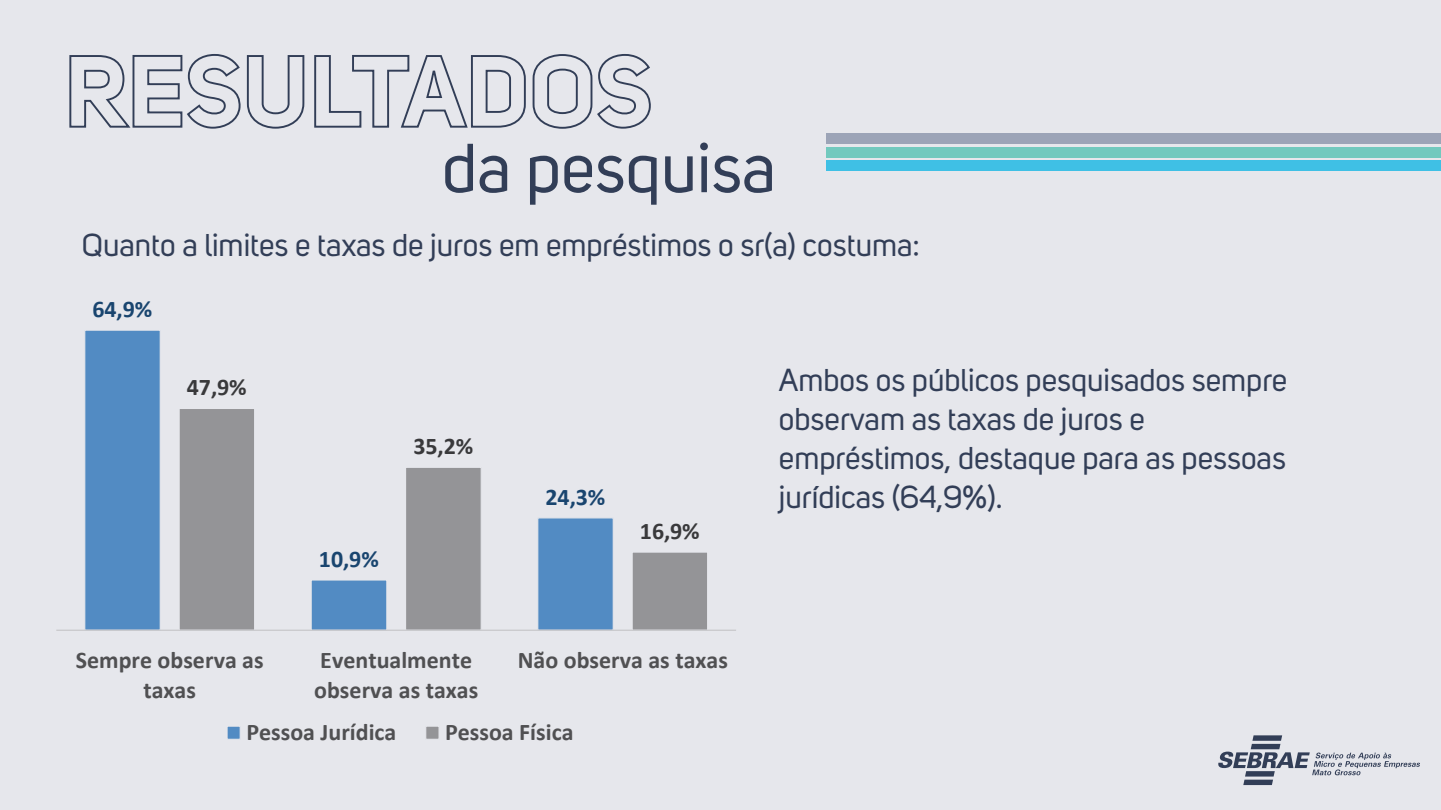
<style>
.page{position:relative;width:1441px;height:810px;background:#fff}
.page>*{position:absolute;margin:0;border:0;box-sizing:border-box;transform-origin:0 0}
.t1{font:69.15px "Uni Sans";color:#323e57}
.t2{font:31.5px/39px "Uni Sans";color:#323e57}
.t3{font:700 24px/29.2px "Calibri";color:#595959;text-align:center}
.t4{font:700 24px "Calibri";color:#1c4d79}
.t5{font:700 24px "Calibri";color:#404040}
</style>
<div class="page">
<div style="left:0;top:0;width:1440px;height:810px;background:#e6e7ec"></div>
<div style="left:826px;top:160px;width:614px;height:11px;background:#3fc0e5"></div>
<div style="left:826px;top:147px;width:614px;height:10px;background:#72c9be"></div>
<div style="left:826px;top:133px;width:614px;height:11px;background:#9ca4b7"></div>
<svg style="left:69px;top:54px;width:236px;height:75px"></svg>
<svg style="left:314px;top:54px;width:337px;height:75px"></svg>
<svg style="left:1218px;top:735px;width:201px;height:50px"></svg>
<svg style="left:84px;top:330px;width:94px;height:300px;fill:#528bc3"></svg>
<svg style="left:178px;top:409px;width:530px;height:221px"></svg>
<hr style="left:56px;top:630px;width:680px;height:1px;background:#dad9d8">
<div style="left:226px;top:726px;width:15px;height:14px;background:#528bc3;border:1px solid #fff"></div>
<div style="left:425px;top:726px;width:14px;height:14px;background:#949497;border:1px solid #fff"></div>
<h1 class="t1" style="left:442px;top:128px;width:335px">da pesquisa</h1>
<p class="t2" style="left:82px;top:226px;width:839px">Quanto a limites e taxas de juros em empréstimos o sr(a) costuma:</p>
<p class="t4" style="left:92px;top:292px;width:61px">64,9%</p>
<p class="t5" style="left:187px;top:370px;width:61px">47,9%</p>
<p class="t5" style="left:413px;top:429px;width:61px">35,2%</p>
<p class="t4" style="left:319px;top:542px;width:61px">10,9%</p>
<p class="t4" style="left:545px;top:480px;width:61px">24,3%</p>
<p class="t5" style="left:640px;top:514px;width:61px">16,9%</p>
<p class="t3" style="left:76px;top:645px;width:189px">Sempre observa as taxas</p>
<p class="t3" style="left:314px;top:645px;width:165px;text-align:left">Eventualmente observa as taxas</p>
<p class="t3" style="left:517px;top:645px;width:212px">Não observa as taxas</p>
<p class="t3" style="left:246px;top:717px;width:152px">Pessoa Jurídica</p>
<p class="t3" style="left:445px;top:717px;width:130px">Pessoa Física</p>
<p class="t2" style="left:778px;top:361px;width:510px">Ambos os públicos pesquisados sempre observam as taxas de juros e empréstimos, destaque para as pessoas jurídicas (64,9%).</p>
</div>
